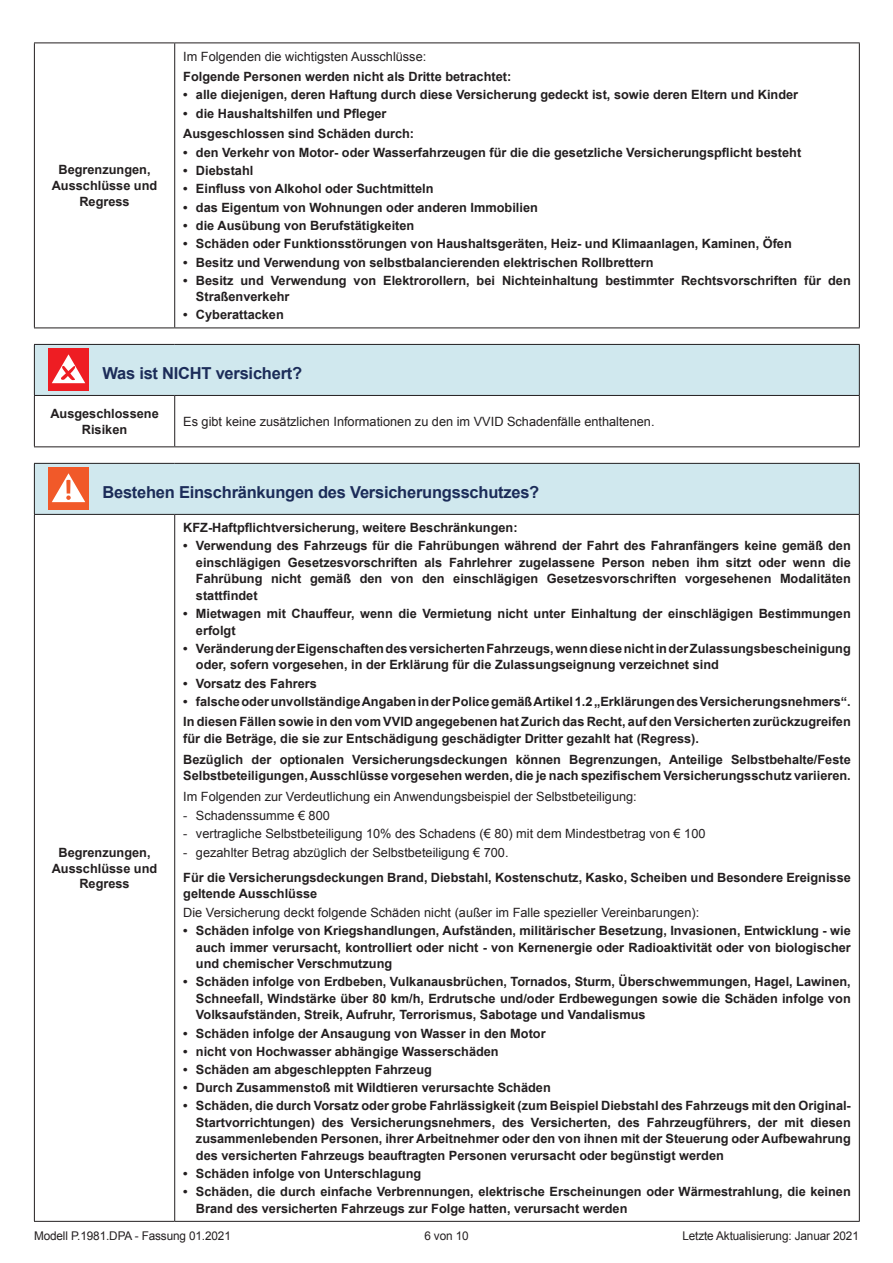
<style>
.page{position:relative;width:893px;height:1263px;background:#fff}
.page>*{position:absolute;margin:0;border:0;box-sizing:border-box;transform-origin:0 0}
.Cover_subhead{font:700 16.5px "Arial";letter-spacing:-.015em;color:#1c2c59}
.t1{font:700 12.75px/16.5px "Arial";color:#231f20}
.t2{font:12.75px "Arial";color:#231f20}
.t3{font:12px "Arial";letter-spacing:-.01em;color:#231f20}
</style>
<div class="page">
<hr style="left:34px;top:43px;width:141px;height:1px;background:#231f20">
<hr style="left:34px;top:43px;width:1px;height:285px;background:#231f20">
<hr style="left:175px;top:43px;width:685px;height:1px;background:#231f20">
<hr style="left:174px;top:43px;width:1px;height:285px;background:#231f20">
<hr style="left:859px;top:43px;width:1px;height:285px;background:#231f20">
<hr style="left:34px;top:328px;width:141px;height:1px;background:#231f20">
<hr style="left:175px;top:328px;width:685px;height:1px;background:#231f20">
<div style="left:34px;top:344px;width:825px;height:51px;background:#d0e8ee"></div>
<hr style="left:34px;top:344px;width:141px;height:1px;background:#231f20">
<hr style="left:34px;top:345px;width:1px;height:50px;background:#231f20">
<hr style="left:175px;top:344px;width:685px;height:1px;background:#231f20">
<hr style="left:859px;top:345px;width:1px;height:50px;background:#231f20">
<hr style="left:34px;top:395px;width:141px;height:1px;background:#231f20">
<hr style="left:34px;top:396px;width:1px;height:50px;background:#231f20">
<hr style="left:175px;top:395px;width:685px;height:1px;background:#231f20">
<hr style="left:174px;top:396px;width:1px;height:50px;background:#231f20">
<hr style="left:859px;top:396px;width:1px;height:50px;background:#231f20">
<hr style="left:34px;top:446px;width:141px;height:1px;background:#231f20">
<hr style="left:175px;top:446px;width:685px;height:1px;background:#231f20">
<div style="left:48px;top:349px;width:41px;height:42px;background:#ee1d23"></div>
<svg style="left:52px;top:354px;width:33px;height:29px"></svg>
<div style="left:34px;top:463px;width:825px;height:51px;background:#d0e8ee"></div>
<hr style="left:34px;top:463px;width:141px;height:1px;background:#231f20">
<hr style="left:34px;top:464px;width:1px;height:50px;background:#231f20">
<hr style="left:175px;top:463px;width:685px;height:1px;background:#231f20">
<hr style="left:859px;top:464px;width:1px;height:50px;background:#231f20">
<hr style="left:34px;top:514px;width:141px;height:1px;background:#231f20">
<hr style="left:34px;top:515px;width:1px;height:706px;background:#231f20">
<hr style="left:175px;top:514px;width:685px;height:1px;background:#231f20">
<hr style="left:174px;top:515px;width:1px;height:706px;background:#231f20">
<hr style="left:859px;top:515px;width:1px;height:706px;background:#231f20">
<hr style="left:34px;top:1221px;width:141px;height:1px;background:#231f20">
<hr style="left:175px;top:1221px;width:685px;height:1px;background:#231f20">
<div style="left:48px;top:468px;width:41px;height:42px;background:#f15929"></div>
<svg style="left:52px;top:473px;width:33px;height:29px"></svg>
<p class="t1" style="left:52px;top:162px;width:107px;line-height:15.8px;text-align:center">Begrenzungen,<br>Ausschlüsse und<br>Regress</p>
<p class="t2" style="left:183px;top:48px;width:245px">Im Folgenden die wichtigsten Ausschlüsse:</p>
<p class="t1" style="left:183px;top:69px;width:330px">Folgende Personen werden nicht als Dritte betrachtet:</p>
<p class="t1" style="left:183px;top:87px;width:616px">• alle diejenigen, deren Haftung durch diese Versicherung gedeckt ist, sowie deren Eltern und Kinder</p>
<p class="t1" style="left:183px;top:105px;width:205px">• die Haushaltshilfen und Pfleger</p>
<p class="t1" style="left:183px;top:126px;width:232px">Ausgeschlossen sind Schäden durch:</p>
<p class="t1" style="left:183px;top:144px;width:620px">• den Verkehr von Motor- oder Wasserfahrzeugen für die die gesetzliche Versicherungspflicht besteht</p>
<p class="t1" style="left:183px;top:163px;width:72px">• Diebstahl</p>
<p class="t1" style="left:183px;top:181px;width:252px">• Einfluss von Alkohol oder Suchtmitteln</p>
<p class="t1" style="left:183px;top:199px;width:356px">• das Eigentum von Wohnungen oder anderen Immobilien</p>
<p class="t1" style="left:183px;top:218px;width:233px">• die Ausübung von Berufstätigkeiten</p>
<p class="t1" style="left:183px;top:236px;width:610px">• Schäden oder Funktionsstörungen von Haushaltsgeräten, Heiz- und Klimaanlagen, Kaminen, Öfen</p>
<p class="t1" style="left:183px;top:254px;width:472px">• Besitz und Verwendung von selbstbalancierenden elektrischen Rollbrettern</p>
<p class="t1" style="left:196px;top:273px;width:656px;text-indent:-13px">• Besitz und Verwendung von Elektrorollern, bei Nichteinhaltung bestimmter Rechtsvorschriften für den<br>Straßenverkehr</p>
<p class="t1" style="left:183px;top:307px;width:102px">• Cyberattacken</p>
<p class="Cover_subhead" style="left:102px;top:362px;width:201px">Was ist NICHT versichert?</p>
<p class="t1" style="left:50px;top:406px;width:110px;line-height:15.8px;text-align:center">Ausgeschlossene<br>Risiken</p>
<p class="t2" style="left:183px;top:413px;width:473px">Es gibt keine zusätzlichen Informationen zu den im VVID Schadenfälle enthaltenen.</p>
<p class="Cover_subhead" style="left:102px;top:481px;width:438px">Bestehen Einschränkungen des Versicherungsschutzes?</p>
<p class="t1" style="left:52px;top:845px;width:107px;line-height:15.8px;text-align:center">Begrenzungen,<br>Ausschlüsse und<br>Regress</p>
<p class="t1" style="left:183px;top:520px;width:336px">KFZ-Haftpflichtversicherung, weitere Beschränkungen:</p>
<p class="t1" style="left:196px;top:538px;width:656px;text-align:justify;text-indent:-13px">• Verwendung des Fahrzeugs für die Fahrübungen während der Fahrt des Fahranfängers keine gemäß den einschlägigen Gesetzesvorschriften als Fahrlehrer zugelassene Person neben ihm sitzt oder wenn die Fahrübung nicht gemäß den von den einschlägigen Gesetzesvorschriften vorgesehenen Modalitäten stattfindet</p>
<p class="t1" style="left:196px;top:606px;width:656px;text-indent:-13px">• Mietwagen mit Chauffeur, wenn die Vermietung nicht unter Einhaltung der einschlägigen Bestimmungen erfolgt</p>
<p class="t1" style="left:196px;top:640px;width:656px;text-indent:-13px">• Veränderung der Eigenschaften des versicherten Fahrzeugs, wenn diese nicht in der Zulassungsbescheinigung oder, sofern vorgesehen, in der Erklärung für die Zulassungseignung verzeichnet sind</p>
<p class="t1" style="left:183px;top:675px;width:135px">• Vorsatz des Fahrers</p>
<p class="t1" style="left:183px;top:693px;width:669px">• falsche oder unvollständige Angaben in der Police gemäß Artikel 1.2 „Erklärungen des Versicherungsnehmers“.</p>
<p class="t1" style="left:183px;top:714px;width:669px">In diesen Fällen sowie in den vom VVID angegebenen hat Zurich das Recht, auf den Versicherten zurückzugreifen für die Beträge, die sie zur Entschädigung geschädigter Dritter gezahlt hat (Regress).</p>
<p class="t1" style="left:183px;top:751px;width:669px">Bezüglich der optionalen Versicherungsdeckungen können Begrenzungen, Anteilige Selbstbehalte/Feste<br>Selbstbeteiligungen, Ausschlüsse vorgesehen werden, die je nach spezifischem Versicherungsschutz variieren.</p>
<p class="t2" style="left:183px;top:788px;width:455px">Im Folgenden zur Verdeutlichung ein Anwendungsbeispiel der Selbstbeteiligung:</p>
<p class="t2" style="left:183px;top:807px;width:148px">- Schadenssumme € 800</p>
<p class="t2" style="left:183px;top:825px;width:524px">- vertragliche Selbstbeteiligung 10% des Schadens (€ 80) mit dem Mindestbetrag von € 100</p>
<p class="t2" style="left:183px;top:844px;width:327px">- gezahlter Betrag abzüglich der Selbstbeteiligung € 700.</p>
<p class="t1" style="left:183px;top:869px;width:669px">Für die Versicherungsdeckungen Brand, Diebstahl, Kostenschutz, Kasko, Scheiben und Besondere Ereignisse geltende Ausschlüsse</p>
<p class="t2" style="left:183px;top:904px;width:517px">Die Versicherung deckt folgende Schäden nicht (außer im Falle spezieller Vereinbarungen):</p>
<p class="t1" style="left:196px;top:923px;width:656px;text-align:justify;text-indent:-13px">• Schäden infolge von Kriegshandlungen, Aufständen, militärischer Besetzung, Invasionen, Entwicklung - wie auch immer verursacht, kontrolliert oder nicht - von Kernenergie oder Radioaktivität oder von biologischer und chemischer Verschmutzung</p>
<p class="t1" style="left:196px;top:974px;width:656px;text-align:justify;text-indent:-13px">• Schäden infolge von Erdbeben, Vulkanausbrüchen, Tornados, Sturm, Überschwemmungen, Hagel, Lawinen, Schneefall, Windstärke über 80 km/h, Erdrutsche und/oder Erdbewegungen sowie die Schäden infolge von Volksaufständen, Streik, Aufruhr, Terrorismus, Sabotage und Vandalismus</p>
<p class="t1" style="left:183px;top:1025px;width:364px">• Schäden infolge der Ansaugung von Wasser in den Motor</p>
<p class="t1" style="left:183px;top:1043px;width:317px">• nicht von Hochwasser abhängige Wasserschäden</p>
<p class="t1" style="left:183px;top:1062px;width:250px">• Schäden am abgeschleppten Fahrzeug</p>
<p class="t1" style="left:183px;top:1080px;width:369px">• Durch Zusammenstoß mit Wildtieren verursachte Schäden</p>
<p class="t1" style="left:196px;top:1098px;width:656px;text-align:justify;text-indent:-13px">• Schäden, die durch Vorsatz oder grobe Fahrlässigkeit (zum Beispiel Diebstahl des Fahrzeugs mit den Original-Startvorrichtungen) des Versicherungsnehmers, des Versicherten, des Fahrzeugführers, der mit diesen zusammenlebenden Personen, ihrer Arbeitnehmer oder den von ihnen mit der Steuerung oder Aufbewahrung des versicherten Fahrzeugs beauftragten Personen verursacht oder begünstigt werden</p>
<p class="t1" style="left:183px;top:1166px;width:240px">• Schäden infolge von Unterschlagung</p>
<p class="t1" style="left:196px;top:1184px;width:656px;text-indent:-13px">• Schäden, die durch einfache Verbrennungen, elektrische Erscheinungen oder Wärmestrahlung, die keinen<br>Brand des versicherten Fahrzeugs zur Folge hatten, verursacht werden</p>
<p class="t3" style="left:34px;top:1228px;width:198px">Modell P.1981.DPA - Fassung 01.2021</p>
<p class="t3" style="left:424px;top:1228px;width:46px">6 von 10</p>
<p class="t3" style="left:682px;top:1228px;width:178px">Letzte Aktualisierung: Januar 2021</p>
</div>
